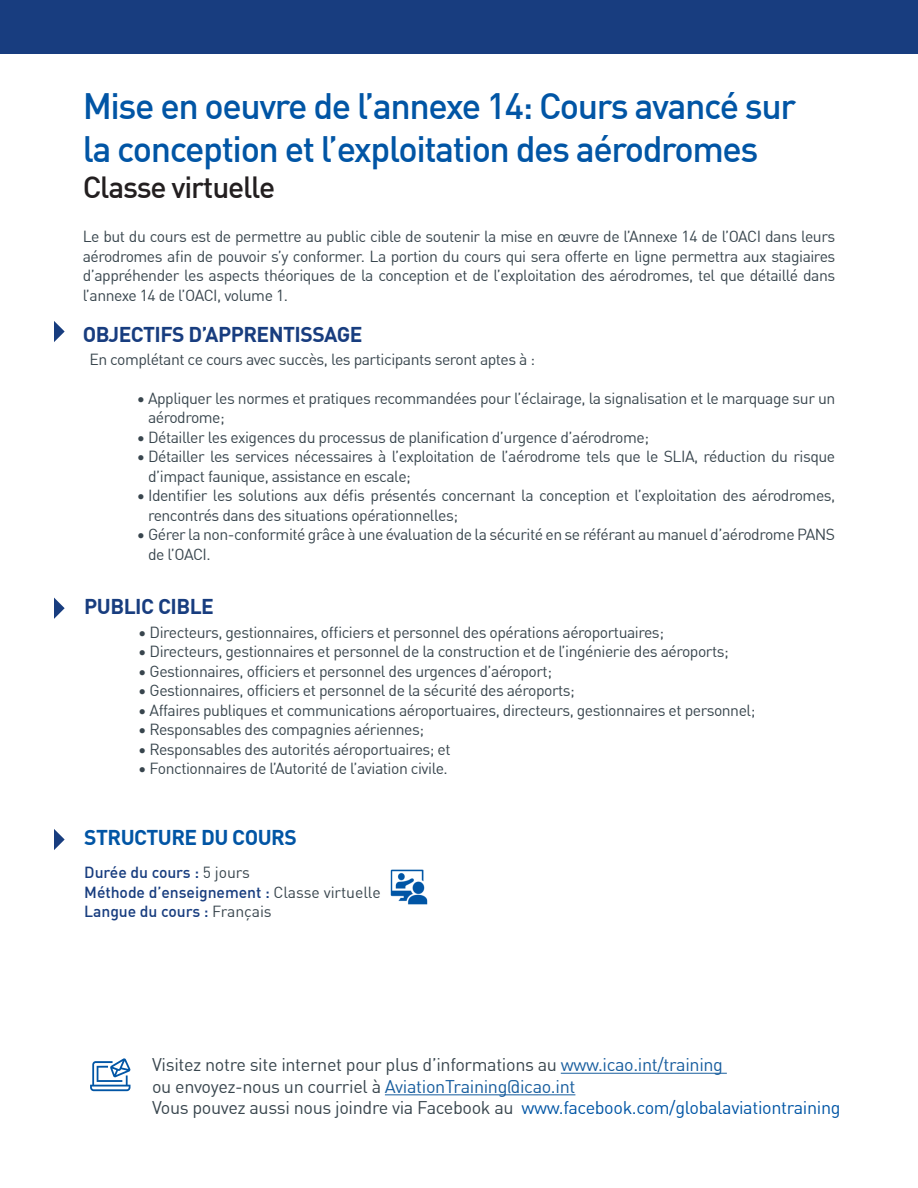
<style>
.page{position:relative;width:918px;height:1188px;background:#fff}
.page>*{position:absolute;margin:0;border:0;box-sizing:border-box;transform-origin:0 0}
.t1{font:500 36px "DIN Offc";letter-spacing:-.04em;color:#0155a5}
.t2{font:500 30px "DIN Offc";letter-spacing:-.04em;color:#231f20}
.t3{font:700 21px "DIN Offc";letter-spacing:-.025em;color:#183d7f}
.t4{font:700 21px "DIN Offc";letter-spacing:-.025em;color:#0155a5}
.t5{font:18px "DIN Offc";letter-spacing:-.02em;color:#38454d}
.t6{font:15.75px/19.5px "DIN Offc";letter-spacing:-.03em;color:#38454d}
.t7{font:500 15.75px "DIN Offc";letter-spacing:-.005em;color:#183d7f}
.s1{font-weight:400;color:#38454d}
.s2{color:#175d9e}
.s3{color:#0155a5}
</style>
<div class="page">
<div style="left:0;top:0;width:918px;height:54px;background:#183d7f"></div>
<svg style="left:54px;top:598px;width:11px;height:21px"></svg>
<svg style="left:54px;top:321px;width:11px;height:21px"></svg>
<svg style="left:54px;top:829px;width:11px;height:21px"></svg>
<hr style="left:561px;top:1073px;width:166px;height:1px;background:#175d9e">
<hr style="left:385px;top:1094px;width:190px;height:1px;background:#175d9e">
<svg style="left:90px;top:1058px;width:40px;height:33px"></svg>
<img style="left:390px;top:869px;width:38px;height:36px">
<p class="t1" style="left:83px;top:83px;width:715px">Mise en oeuvre de l’annexe 14: Cours avancé sur</p>
<p class="t1" style="left:83px;top:126px;width:677px">la conception et l’exploitation des aérodromes</p>
<p class="t2" style="left:83px;top:168px;width:194px">Classe virtuelle</p>
<p class="t6" style="left:83px;top:227px;width:754px;text-align:justify">Le but du cours est de permettre au public cible de soutenir la mise en œuvre de l’Annexe 14 de l’OACI dans leurs aérodromes afin de pouvoir s’y conformer. La portion du cours qui sera offerte en ligne permettra aux stagiaires d’appréhender les aspects théoriques de la conception et de l’exploitation des aérodromes, tel que détaillé dans l’annexe 14 de l’OACI, volume 1.</p>
<p class="t3" style="left:83px;top:320px;width:281px">OBJECTIFS D’APPRENTISSAGE</p>
<p class="t6" style="left:89px;top:349px;width:447px">En complétant ce cours avec succès, les participants seront aptes à :</p>
<p class="t6" style="left:148px;top:388px;width:689px;text-indent:-11px">• Appliquer les normes et pratiques recommandées pour l’éclairage, la signalisation et le marquage sur un aérodrome;</p>
<p class="t6" style="left:137px;top:427px;width:514px">• Détailler les exigences du processus de planification d’urgence d’aérodrome;</p>
<p class="t6" style="left:148px;top:447px;width:689px;text-indent:-11px">• Détailler les services nécessaires à l’exploitation de l’aérodrome tels que le SLIA, réduction du risque d’impact faunique, assistance en escale;</p>
<p class="t6" style="left:148px;top:486px;width:689px;text-indent:-11px">• Identifier les solutions aux défis présentés concernant la conception et l’exploitation des aérodromes, rencontrés dans des situations opérationnelles;</p>
<p class="t6" style="left:148px;top:525px;width:689px;text-indent:-11px">• Gérer la non-conformité grâce à une évaluation de la sécurité en se référant au manuel d’aérodrome PANS de l’OACI.</p>
<p class="t3" style="left:84px;top:592px;width:131px">PUBLIC CIBLE</p>
<p class="t6" style="left:138px;top:622px;width:527px">• Directeurs, gestionnaires, officiers et personnel des opérations aéroportuaires;</p>
<p class="t6" style="left:138px;top:642px;width:592px">• Directeurs, gestionnaires et personnel de la construction et de l’ingénierie des aéroports;</p>
<p class="t6" style="left:138px;top:661px;width:415px">• Gestionnaires, officiers et personnel des urgences d’aéroport;</p>
<p class="t6" style="left:138px;top:681px;width:438px">• Gestionnaires, officiers et personnel de la sécurité des aéroports;</p>
<p class="t6" style="left:138px;top:700px;width:619px">• Affaires publiques et communications aéroportuaires, directeurs, gestionnaires et personnel;</p>
<p class="t6" style="left:138px;top:720px;width:287px">• Responsables des compagnies aériennes;</p>
<p class="t6" style="left:138px;top:739px;width:314px">• Responsables des autorités aéroportuaires; et</p>
<p class="t6" style="left:138px;top:759px;width:311px">• Fonctionnaires de l’Autorité de l’aviation civile.</p>
<p class="t4" style="left:84px;top:824px;width:214px">STRUCTURE DU COURS</p>
<p class="t7" style="left:84px;top:862px;width:167px">Durée du cours : <span class="s1">5 jours</span></p>
<p class="t7" style="left:84px;top:882px;width:298px">Méthode d’enseignement : <span class="s1">Classe virtuelle</span></p>
<p class="t7" style="left:84px;top:901px;width:189px">Langue du cours : <span class="s1">Français</span></p>
<p class="t5" style="left:152px;top:1053px;width:572px">Visitez notre site internet pour plus d’informations au <span class="s2">www.icao.int/training</span></p>
<p class="t5" style="left:152px;top:1075px;width:425px">ou envoyez-nous un courriel à <span class="s2">AviationTraining@icao.int</span></p>
<p class="t5" style="left:152px;top:1097px;width:690px">Vous pouvez aussi nous joindre via Facebook au <span class="s3">www.facebook.com/globalaviationtraining</span></p>
</div>
